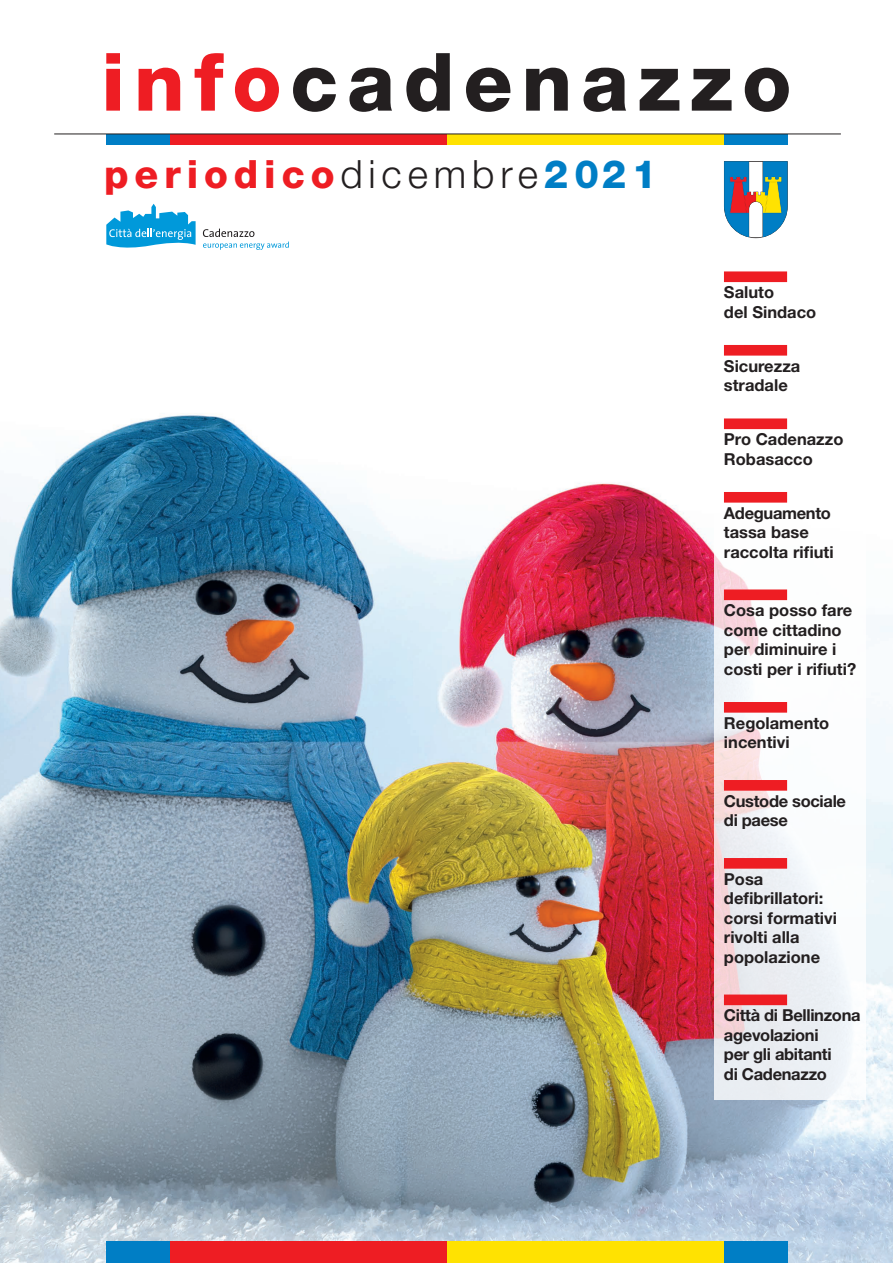
<style>
.page{position:relative;width:893px;height:1263px;background:#fff}
.page>*{position:absolute;margin:0;border:0;box-sizing:border-box;transform-origin:0 0}
.t1{font:800 39px "Helvetica Neue";letter-spacing:.15em;color:#ee1d23}
.t2{font:700 16.5px/19.5px "Helvetica Neue";color:#231f20}
.t3{font:700 16.5px/19.5px "Helvetica Neue";letter-spacing:-.02em;color:#231f20}
.s1{font-weight:300;color:#231f20}
.s2{color:#007ec5}
</style>
<div class="page">
<img style="left:0;top:67px;width:893px;height:1196px">
<svg style="left:106px;top:53px;width:14px;height:58px"></svg>
<svg style="left:139px;top:68px;width:41px;height:43px"></svg>
<svg style="left:195px;top:53px;width:29px;height:58px"></svg>
<svg style="left:235px;top:68px;width:44px;height:44px"></svg>
<svg style="left:293px;top:68px;width:43px;height:44px"></svg>
<svg style="left:349px;top:68px;width:43px;height:44px"></svg>
<svg style="left:406px;top:53px;width:44px;height:59px"></svg>
<svg style="left:466px;top:68px;width:45px;height:44px"></svg>
<svg style="left:526px;top:68px;width:42px;height:43px"></svg>
<svg style="left:583px;top:68px;width:43px;height:44px"></svg>
<svg style="left:640px;top:69px;width:39px;height:42px"></svg>
<svg style="left:692px;top:69px;width:40px;height:42px"></svg>
<svg style="left:745px;top:68px;width:44px;height:44px"></svg>
<div style="left:106px;top:134px;width:64px;height:11px;background:#007ec5"></div>
<div style="left:170px;top:134px;width:277px;height:11px;background:#ee1d23"></div>
<div style="left:447px;top:134px;width:277px;height:11px;background:#ffe201"></div>
<div style="left:724px;top:134px;width:64px;height:11px;background:#007ec5"></div>
<svg style="left:724px;top:161px;width:64px;height:77px"></svg>
<hr style="left:54px;top:134px;width:787px;height:1px;background:#231f20">
<svg style="left:714px;top:271px;width:152px;height:829px"></svg>
<div style="left:106px;top:1242px;width:64px;height:21px;background:#007ec5"></div>
<div style="left:170px;top:1242px;width:277px;height:21px;background:#ee1d23"></div>
<div style="left:447px;top:1242px;width:277px;height:21px;background:#ffe201"></div>
<div style="left:724px;top:1242px;width:64px;height:21px;background:#007ec5"></div>
<svg style="left:203px;top:229px;width:86px;height:21px"></svg>
<svg style="left:106px;top:204px;width:90px;height:47px"></svg>
<div style="left:724px;top:271px;width:63px;height:11px;background:#ee1d23"></div>
<div style="left:724px;top:345px;width:63px;height:11px;background:#ee1d23"></div>
<div style="left:724px;top:418px;width:63px;height:11px;background:#ee1d23"></div>
<div style="left:724px;top:492px;width:63px;height:11px;background:#ee1d23"></div>
<div style="left:724px;top:589px;width:63px;height:11px;background:#ee1d23"></div>
<div style="left:724px;top:702px;width:63px;height:11px;background:#ee1d23"></div>
<div style="left:724px;top:780px;width:63px;height:11px;background:#ee1d23"></div>
<div style="left:724px;top:858px;width:63px;height:11px;background:#ee1d23"></div>
<div style="left:724px;top:994px;width:63px;height:11px;background:#ee1d23"></div>
<h1 class="t1" style="left:104px;top:151px;width:554px">periodico<span class="s1">dicembre</span><span class="s2">2021</span></h1>
<p class="t2" style="left:724px;top:282px;width:94px">Saluto<br>del Sindaco</p>
<p class="t2" style="left:724px;top:356px;width:78px">Sicurezza stradale</p>
<p class="t2" style="left:724px;top:429px;width:121px">Pro Cadenazzo<br>Robasacco</p>
<p class="t2" style="left:724px;top:503px;width:111px">Adeguamento tassa base raccolta rifiuti</p>
<p class="t2" style="left:724px;top:600px;width:134px">Cosa posso fare come cittadino per diminuire i costi per i rifiuti?</p>
<p class="t2" style="left:724px;top:713px;width:107px">Regolamento incentivi</p>
<p class="t3" style="left:724px;top:791px;width:124px">Custode sociale di paese</p>
<p class="t2" style="left:724px;top:869px;width:114px">Posa defibrillatori: corsi formativi rivolti alla popolazione</p>
<p class="t3" style="left:724px;top:1005px;width:138px">Città di Bellinzona agevolazioni<br>per gli abitanti<br>di Cadenazzo</p>
</div>
